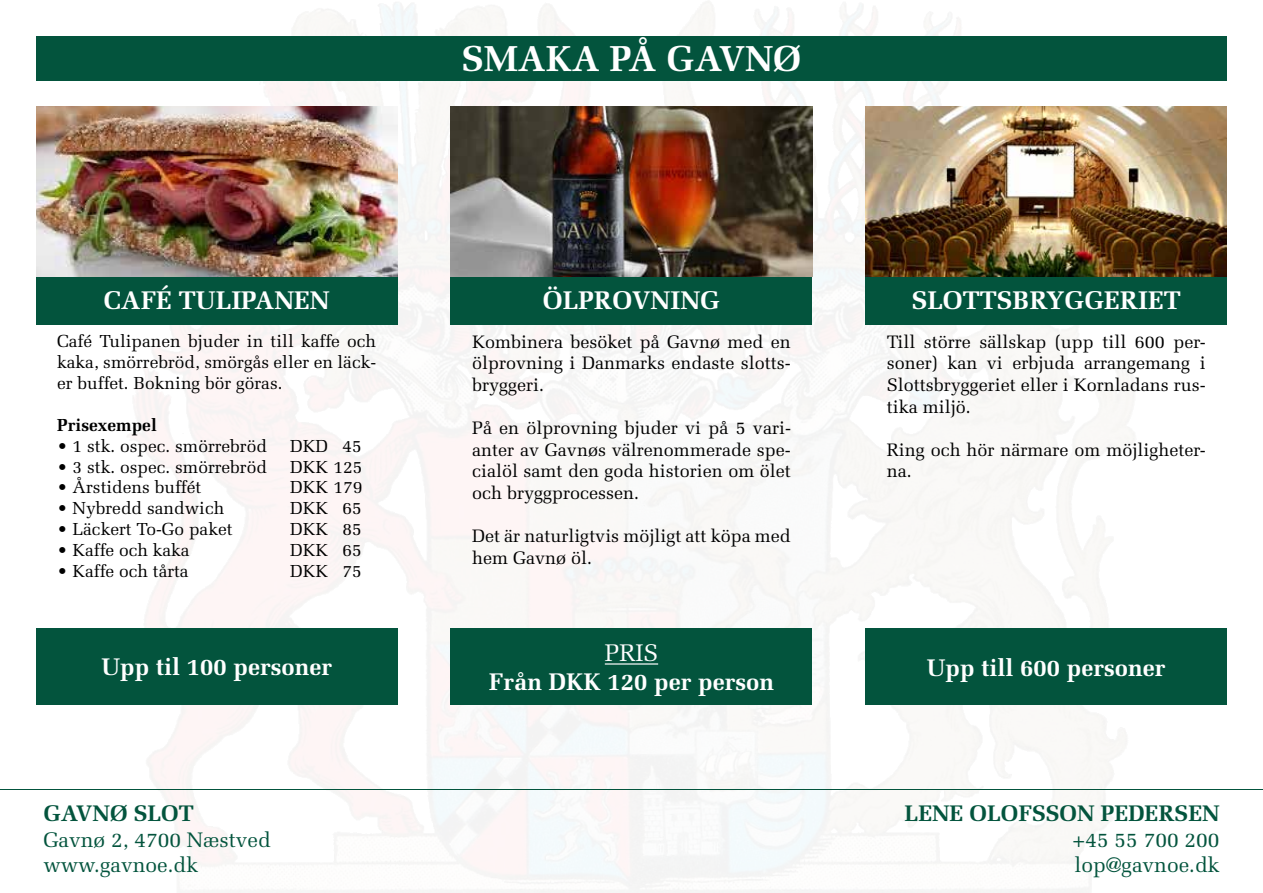
<style>
.page{position:relative;width:1263px;height:893px;background:#fff}
.page>*{position:absolute;margin:0;border:0;box-sizing:border-box;transform-origin:0 0}
.t1{font:700 36px "Melior LT Std";color:#fff}
.t2{font:700 25.5px "Melior LT Std";color:#fff}
.t3{font:700 24px "Melior LT Std";color:#fff}
.t4{font:24px "Melior LT Std";color:#fff}
.t5{font:700 22.5px "Melior LT Std";color:#03543d}
.t6{font:21px/25.2px "Melior LT Std";color:#03543d}
.t7{font:18px/21.6px "Melior LT Std";color:#000;text-align:justify}
.t8{font:17.4px/20.9px "Melior LT Std";color:#000;text-align:justify}
.t9{font:700 17.4px "Melior LT Std";color:#000}
</style>
<div class="page">
<img style="left:127px;top:1px;width:1009px;height:892px">
<hr style="left:0;top:789px;width:1263px;height:1px;background:#03543d">
<div style="left:36px;top:275px;width:361px;height:49px;background:#03543d"></div>
<div style="left:36px;top:628px;width:361px;height:77px;background:#03543d"></div>
<img style="left:36px;top:106px;width:361px;height:170px">
<div style="left:451px;top:275px;width:361px;height:49px;background:#03543d"></div>
<div style="left:451px;top:628px;width:361px;height:77px;background:#03543d"></div>
<hr style="left:605px;top:663px;width:53px;height:2px;background:#fff">
<img style="left:451px;top:106px;width:361px;height:170px">
<div style="left:865px;top:275px;width:362px;height:49px;background:#03543d"></div>
<div style="left:865px;top:628px;width:362px;height:77px;background:#03543d"></div>
<img style="left:865px;top:106px;width:362px;height:170px">
<div style="left:36px;top:36px;width:1191px;height:44px;background:#03543d"></div>
<h2 class="t2" style="left:104px;top:285px;width:227px">CAFÉ TULIPANEN</h2>
<p class="t8" style="left:57px;top:331px;width:320px">Café Tulipanen bjuder in till kaffe och kaka, smörrebröd, smörgås eller en läck&shy;er buffet. Bokning bör göras.</p>
<p class="t9" style="left:57px;top:414px;width:101px">Prisexempel</p>
<p class="t8" style="left:57px;top:435px;width:211px">• 1 stk. ospec. smörrebröd</p>
<p class="t8" style="left:57px;top:456px;width:211px">• 3 stk. ospec. smörrebröd</p>
<p class="t8" style="left:57px;top:477px;width:145px">• Årstidens buffét</p>
<p class="t8" style="left:57px;top:498px;width:169px">• Nybredd sandwich</p>
<p class="t8" style="left:57px;top:519px;width:177px">• Läckert To-Go paket</p>
<p class="t8" style="left:57px;top:540px;width:134px">• Kaffe och kaka</p>
<p class="t8" style="left:57px;top:561px;width:133px">• Kaffe och tårta</p>
<p class="t8" style="left:290px;top:435px;width:74px">DKD 45<br>DKK 125<br>DKK 179<br>DKK 65<br>DKK 85<br>DKK 65<br>DKK 75</p>
<h3 class="t3" style="left:101px;top:653px;width:232px">Upp til 100 personer</h3>
<p class="t5" style="left:43px;top:800px;width:152px">GAVNØ SLOT</p>
<p class="t6" style="left:43px;top:827px;width:229px">Gavnø 2, 4700 Næstved www.gavnoe.dk</p>
<h1 class="t1" style="left:462px;top:37px;width:341px">SMAKA PÅ GAVNØ</h1>
<h2 class="t2" style="left:543px;top:285px;width:179px">ÖLPROVNING</h2>
<p class="t7" style="left:472px;top:331px;width:320px">Kombinera besöket på Gavnø med en ölprovning i Danmarks endaste slotts&shy;bryggeri.</p>
<p class="t7" style="left:472px;top:417px;width:320px">På en ölprovning bjuder vi på 5 vari&shy;anter av Gavnøs välrenommerade spe&shy;cialöl samt den goda historien om ölet och bryggprocessen.</p>
<p class="t7" style="left:472px;top:525px;width:320px">Det är naturligtvis möjligt att köpa med hem Gavnø öl.</p>
<h3 class="t4" style="left:605px;top:639px;width:55px">PRIS</h3>
<h3 class="t3" style="left:489px;top:667px;width:287px">Från DKK 120 per person</h3>
<h2 class="t2" style="left:912px;top:285px;width:270px">SLOTTSBRYGGERIET</h2>
<p class="t7" style="left:887px;top:331px;width:320px">Till större sällskap (upp till 600 per&shy;soner) kan vi erbjuda arrangemang i Slottsbryggeriet eller i Kornladans rus&shy;tika miljö.</p>
<p class="t7" style="left:887px;top:439px;width:320px">Ring och hör närmare om möjligheter&shy;na.</p>
<h3 class="t3" style="left:927px;top:653px;width:240px">Upp till 600 personer</h3>
<p class="t5" style="left:904px;top:800px;width:316px">LENE OLOFSSON PEDERSEN</p>
<p class="t6" style="left:1072px;top:827px;width:148px">+45 55 700 200 lop@gavnoe.dk</p>
</div>
